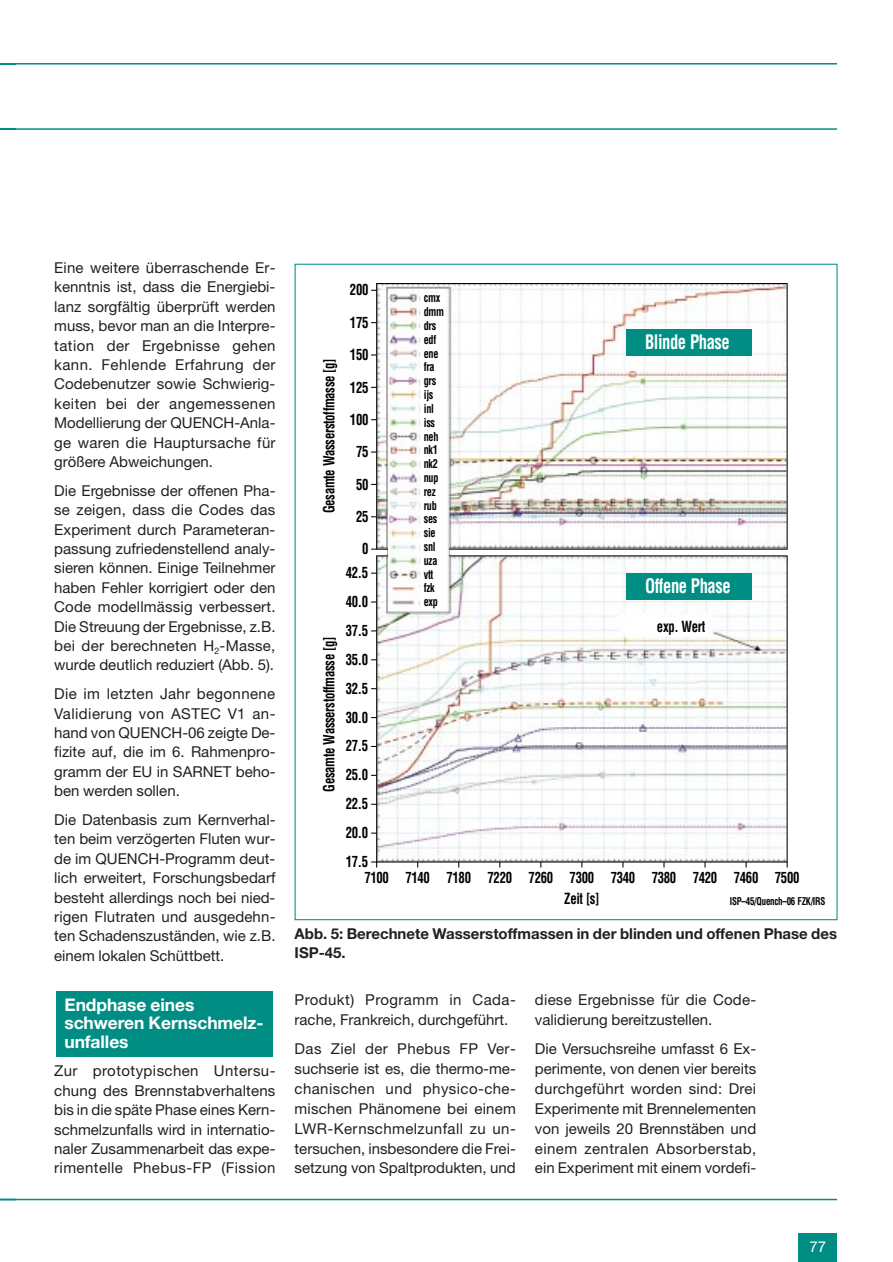
<style>
.page{position:relative;width:893px;height:1262px;background:#fff}
.page>*{position:absolute;margin:0;border:0;box-sizing:border-box;transform-origin:0 0}
.t1{font:700 condensed 19.5px "Helvetica";letter-spacing:-.025em;color:#fff;scale:.85 1}
.t2{font:700 17.4px/18.8px "Helvetica Neue";letter-spacing:-.005em;color:#fff}
.t3{font:15px/19.4px "Helvetica Neue";color:#231f20;text-align:justify}
.t4{font:700 condensed 15px/29px "Helvetica";letter-spacing:-.025em;color:#000;text-align:right;scale:.85 1}
.t5{font:700 15px/18.8px "Helvetica Neue";color:#231f20}
.t6{font:15px "Helvetica Neue";color:#fff}
.t7{font:700 condensed 12px/13.8px "Helvetica";letter-spacing:-.025em;color:#000;scale:.85 1}
.t8{font:700 condensed 10.5px "Helvetica";letter-spacing:-.025em;color:#000;scale:.85 1}
</style>
<div class="page">
<div style="left:56px;top:991px;width:217px;height:66px;background:#008e84"></div>
<div style="left:798px;top:1233px;width:39px;height:29px;background:#008e84"></div>
<hr style="left:0;top:63px;width:837px;height:1px;background:#008e84">
<hr style="left:0;top:128px;width:837px;height:2px;background:#008e84">
<hr style="left:0;top:1198px;width:837px;height:2px;background:#008e84">
<svg style="left:0;top:1198px;width:16px;height:1px"></svg>
<svg style="left:375px;top:283px;width:413px;height:580px"></svg>
<svg style="left:371px;top:861px;width:6px;height:6px"></svg>
<div style="left:625px;top:329px;width:126px;height:26px;background:#008e84"></div>
<p class="t3" style="left:54px;top:259px;width:223px">Eine weitere überraschende Er&shy;kenntnis ist, dass die Energiebi&shy;lanz sorgfältig überprüft werden muss, bevor man an die Interpre&shy;tation der Ergebnisse gehen kann. Fehlende Erfahrung der Codebenutzer sowie Schwierig&shy;keiten bei der angemessenen Modellierung der QUENCH-Anla&shy;ge waren die Hauptursache für größere Abweichungen.</p>
<p class="t3" style="left:54px;top:482px;width:223px">Die Ergebnisse der offenen Pha&shy;se zeigen, dass die Codes das Experiment durch Parameteran&shy;passung zufriedenstellend analy&shy;sieren können. Einige Teilnehmer haben Fehler korrigiert oder den Code modellmässig verbessert.<br>Die Streuung der Ergebnisse, z.B. bei der berechneten H<sub>2</sub>-Masse, wurde deutlich reduziert (Abb. 5).</p>
<p class="t3" style="left:54px;top:685px;width:223px">Die im letzten Jahr begonnene Validierung von ASTEC V1 an&shy;hand von QUENCH-06 zeigte De&shy;fizite auf, die im 6. Rahmenpro&shy;gramm der EU in SARNET beho&shy;ben werden sollen.</p>
<p class="t3" style="left:54px;top:811px;width:223px">Die Datenbasis zum Kernverhal&shy;ten beim verzögerten Fluten wur&shy;de im QUENCH-Programm deut&shy;lich erweitert, Forschungsbedarf besteht allerdings noch bei nied&shy;rigen Flutraten und ausgedehn&shy;ten Schadenszuständen, wie z.B. einem lokalen Schüttbett.</p>
<p class="t2" style="left:64px;top:996px;width:201px">Endphase eines schweren Kernschmelz&shy;unfalles</p>
<p class="t3" style="left:54px;top:1062px;width:223px">Zur prototypischen Untersu&shy;chung des Brennstabverhaltens bis in die späte Phase eines Kern&shy;schmelzunfalls wird in internatio&shy;naler Zusammenarbeit das expe&shy;rimentelle Phebus-FP (Fission</p>
<p class="t4" style="left:316px;top:513px;width:184px;rotate:-90deg">Gesamte Wasserstoffmasse [g]</p>
<p class="t4" style="left:316px;top:791px;width:184px;rotate:-90deg">Gesamte Wasserstoffmasse [g]</p>
<p class="t4" style="left:350px;top:275px;width:23px;line-height:32.4px">200<br>175<br>150<br>125<br>100<br>75<br>50<br>25<br>0</p>
<p class="t4" style="left:346px;top:559px;width:28px">42.5</p>
<p class="t7" style="left:424px;top:292px;width:26px">cmx dmm drs edf ene fra grs ijs inl iss neh nk1 nk2 nup rez rub ses sie snl uza vtt fzk exp</p>
<h1 class="t1" style="left:645px;top:334px;width:101px">Blinde Phase</h1>
<h1 class="t1" style="left:645px;top:578px;width:102px">Offene Phase</h1>
<p class="t4" style="left:346px;top:588px;width:28px;text-align:justify">40.0<br>37.5<br>35.0<br>32.5<br>30.0<br>27.5<br>25.0<br>22.5<br>20.0<br>17.5</p>
<p class="t4" style="left:564px;top:867px;width:43px;line-height:21.3px;text-align:left;text-indent:-200px">7100 7140 7180 7220 7260 7300<br>Zeit [s]</p>
<p class="t4" style="left:610px;top:864px;width:79px">7340 7380</p>
<p class="t4" style="left:657px;top:613px;width:58px">exp. Wert</p>
<p class="t4" style="left:692px;top:864px;width:127px">7420 7460 7500</p>
<p class="t8" style="left:729px;top:897px;width:114px">ISP–45/Quench–06 FZK/IRS</p>
<p class="t5" style="left:294px;top:925px;width:544px">Abb. 5: Berechnete Wasserstoffmassen in der blinden und offenen Phase des<br>ISP-45.</p>
<p class="t3" style="left:294px;top:990px;width:223px;line-height:20px">Produkt) Programm in Cada&shy;rache, Frankreich, durchgeführt.</p>
<p class="t3" style="left:294px;top:1040px;width:223px;line-height:20px">Das Ziel der Phebus FP Ver&shy;suchserie ist es, die thermo-me&shy;chanischen und physico-che&shy;mischen Phänomene bei einem LWR-Kernschmelzunfall zu un&shy;tersuchen, insbesondere die Frei&shy;setzung von Spaltprodukten, und</p>
<p class="t3" style="left:535px;top:990px;width:223px;line-height:20px">diese Ergebnisse für die Code&shy;validierung bereitzustellen.</p>
<p class="t3" style="left:535px;top:1040px;width:223px;line-height:20px">Die Versuchsreihe umfasst 6 Ex&shy;perimente, von denen vier bereits durchgeführt worden sind: Drei Experimente mit Brennelementen von jeweils 20 Brennstäben und einem zentralen Absorberstab, ein Experiment mit einem vordefi-</p>
<p class="t6" style="left:809px;top:1241px;width:18px">77</p>
</div>
